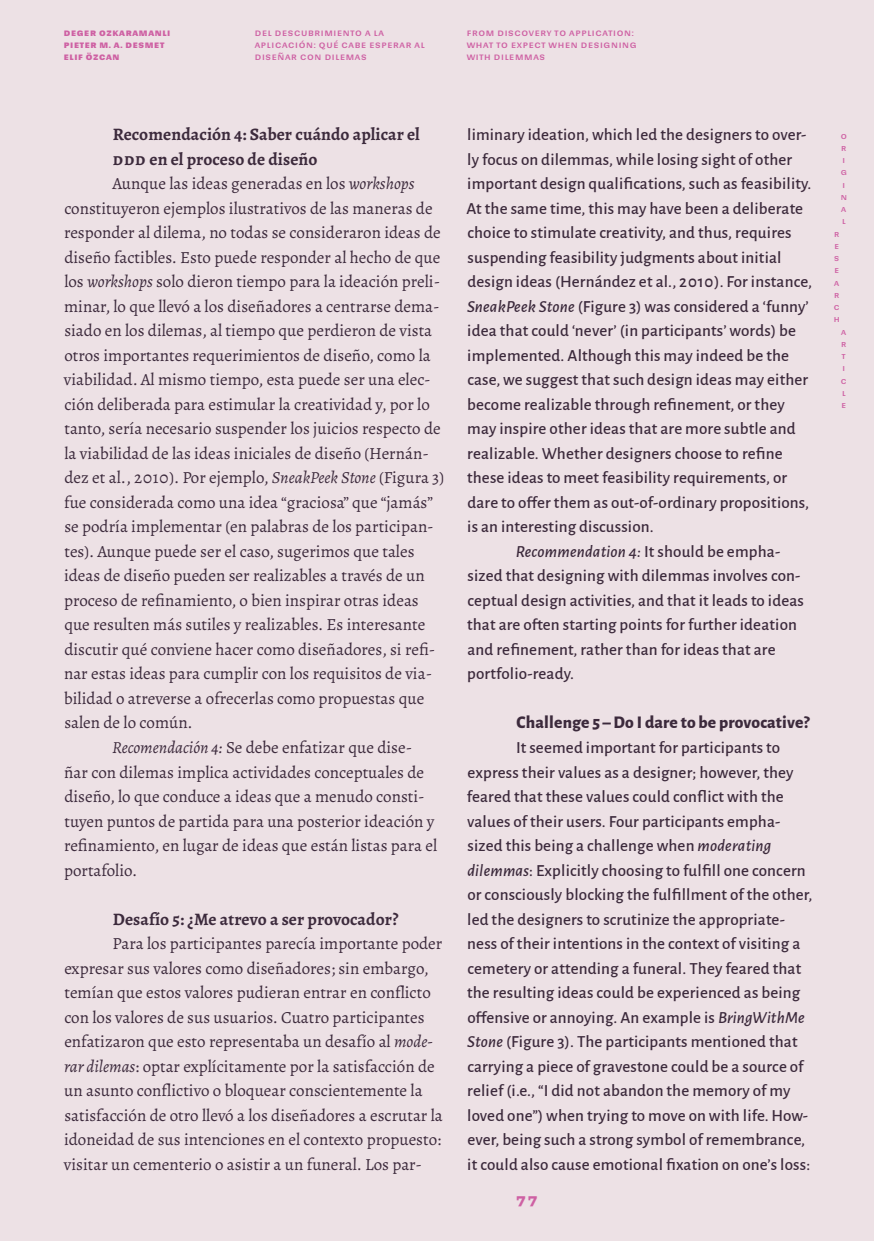
<style>
.page{position:relative;width:874px;height:1241px;background:#fff}
.page>*{position:absolute;margin:0;border:0;box-sizing:border-box;transform-origin:0 0}
.Subtítulo_3{font:700 17.5px/24.5px "Alegreya";letter-spacing:.005em;color:#3c2a3c}
.subtitle_3{font:800 17.5px "Alegreya Sans";letter-spacing:.01em;color:#3c2a3c}
.Texto_con_sangría{font:16.97px/24.5px "Alegreya";color:#3c2a3c}
.Text_indented{font:500 16.97px/24.5px "Alegreya Sans";letter-spacing:.01em;color:#3c2a3c}
.t1{font:700 14px "Sudamerican Grotesk";color:#ce60a3}
.t2{font:9.62px "Sudamerican Grotesk";letter-spacing:.07em;color:#ce60a3}
.t3{font:700 9.62px/12.2px "Sudamerican Grotesk";letter-spacing:.07em;color:#ce60a3}
.t4{font:8.75px/12.2px "Sudamerican Grotesk";color:#ce60a3}
.s1{font-style:italic}
</style>
<div class="page">
<div style="left:0;top:0;width:873px;height:1240px;background:#ede1e5"></div>
<p class="t3" style="left:64px;top:26px;width:108px">Deger Ozkaramanli<br>Pieter M. A. Desmet<br>Elif Özcan</p>
<p class="t2" style="left:255px;top:25px;width:28px">DEL DESC</p>
<p class="t2" style="left:301px;top:25px;width:39px">UBRIMIENTO</p>
<p class="t2" style="left:365px;top:25px;width:15px">A LA</p>
<p class="t2" style="left:255px;top:37px;width:19px">APLICACI</p>
<p class="t2" style="left:299px;top:37px;width:96px">ÓN: QUÉ CABE ESPERAR</p>
<p class="t2" style="left:414px;top:37px;width:6px">AL</p>
<p class="t2" style="left:255px;top:49px;width:7px">DISE</p>
<p class="t2" style="left:277px;top:49px;width:31px">ÑAR CON</p>
<p class="t2" style="left:324px;top:49px;width:6px">DILE</p>
<p class="t2" style="left:345px;top:49px;width:16px">MAS</p>
<p class="t2" style="left:466px;top:25px;width:45px">FROM DISCO</p>
<p class="t2" style="left:528px;top:25px;width:65px">VERY TO APPLICATION</p>
<p class="t2" style="left:631px;top:25px;width:3px">:</p>
<p class="t2" style="left:466px;top:37px;width:16px">WHAT</p>
<p class="t2" style="left:496px;top:37px;width:39px">TO EXPECT</p>
<p class="t2" style="left:548px;top:37px;width:17px">WHEN</p>
<p class="t2" style="left:580px;top:37px;width:15px">DESIGNING</p>
<p class="t2" style="left:466px;top:49px;width:7px">WITH</p>
<p class="t2" style="left:493px;top:49px;width:46px">DILEMMAS</p>
<p class="Subtítulo_3" style="left:113px;top:122px;width:308px">Recomendación 4: Saber cuándo aplicar el<br>DDD</p>
<p class="Subtítulo_3" style="left:149px;top:146px;width:169px">en el proceso de diseño</p>
<p class="Texto_con_sangría" style="left:64px;top:171px;width:381px;text-indent:48px">Aunque las ideas generadas en los <span class="s1">workshops </span>constituyeron ejemplos ilustrativos de las maneras de responder al dilema, no todas se consideraron ideas de diseño factibles. Esto puede responder al hecho de que los <span class="s1">workshops</span> solo dieron tiempo para la ideación preli&shy;minar, lo que llevó a los diseñadores a centrarse dema&shy;siado en los dilemas, al tiempo que perdieron de vista otros importantes requerimientos de diseño, como la viabilidad. Al mismo tiempo, esta puede ser una elec&shy;ción deliberada para estimular la creatividad y, por lo tanto, sería necesario suspender los juicios respecto de la viabilidad de las ideas iniciales de diseño (Hernán&shy;dez et al., 2010). Por ejemplo, <span class="s1">SneakPeek Stone</span> (Figura 3) fue considerada como una idea “graciosa” que “jamás” se podría implementar (en palabras de los participan&shy;tes). Aunque puede ser el caso, sugerimos que tales ideas de diseño pueden ser realizables a través de un proceso de refinamiento, o bien inspirar otras ideas que resulten más sutiles y realizables. Es interesante discutir qué conviene hacer como diseñadores, si refi&shy;nar estas ideas para cumplir con los requisitos de via&shy;bilidad o atreverse a ofrecerlas como propuestas que salen de lo común.</p>
<p class="Texto_con_sangría" style="left:64px;top:735px;width:374px;text-indent:48px"><span class="s1">Recomendación 4:</span> Se debe enfatizar que dise&shy;ñar con dilemas implica actividades conceptuales de diseño, lo que conduce a ideas que a menudo consti&shy;tuyen puntos de partida para una posterior ideación y refinamiento, en lugar de ideas que están listas para el portafolio.</p>
<p class="Subtítulo_3" style="left:113px;top:906px;width:287px">Desafío 5: ¿Me atrevo a ser provocador?</p>
<p class="Texto_con_sangría" style="left:64px;top:931px;width:380px;text-indent:49px">Para los participantes parecía importante poder expresar sus valores como diseñadores; sin embargo, temían que estos valores pudieran entrar en conflicto con los valores de sus usuarios. Cuatro participantes enfatizaron que esto representaba un desafío al <span class="s1">mode&shy;rar dilemas</span>: optar explícitamente por la satisfacción de un asunto conflictivo o bloquear conscientemente la satisfacción de otro llevó a los diseñadores a escrutar la idoneidad de sus intenciones en el contexto propuesto: visitar un cementerio o asistir a un funeral. Los par-</p>
<p class="Text_indented" style="left:466px;top:121px;width:347px">liminary ideation, which led the designers to over&shy;ly focus on dilemmas, while losing sight of other important design qualifications, such as feasibility.<br>At the same time, this may have been a deliberate choice to stimulate creativity, and thus, requires suspending feasibility judgments about initial design ideas (Hernández et al., 2010). For instance, <span class="s1">SneakPeek Stone</span> (Figure 3) was considered a ‘funny’ idea that could ‘never’ (in participants’ words) be implemented. Although this may indeed be the case, we suggest that such design ideas may either become realizable through refinement, or they may inspire other ideas that are more subtle and realizable. Whether designers choose to refine these ideas to meet feasibility requirements, or dare to offer them as out-of-ordinary propositions, is an interesting discussion.</p>
<p class="Text_indented" style="left:467px;top:538px;width:338px;text-indent:49px"><span class="s1">Recommendation 4:</span> It should be empha&shy;sized that designing with dilemmas involves con&shy;ceptual design activities, and that it leads to ideas that are often starting points for further ideation and refinement, rather than for ideas that are portfolio-ready.</p>
<p class="subtitle_3" style="left:516px;top:709px;width:294px">Challenge 5 – Do I dare to be provocative?</p>
<p class="Text_indented" style="left:466px;top:734px;width:347px;text-indent:49px">It seemed important for participants to express their values as a designer; however, they feared that these values could conflict with the values of their users. Four participants empha&shy;sized this being a challenge when <span class="s1">moderating dilemmas</span>: Explicitly choosing to fulfill one concern or consciously blocking the fulfillment of the other, led the designers to scrutinize the appropriate&shy;ness of their intentions in the context of visiting a cemetery or attending a funeral. They feared that the resulting ideas could be experienced as being offensive or annoying. An example is <span class="s1">BringWithMe Stone</span> (Figure 3). The participants mentioned that carrying a piece of gravestone could be a source of relief (i.e., “I did not abandon the memory of my loved one”) when trying to move on with life. How&shy;ever, being such a strong symbol of remembrance, it could also cause emotional fixation on one’s loss:</p>
<p class="t1" style="left:515px;top:1187px;width:24px">77</p>
<p class="t4" style="left:840px;top:129px;width:8px">O<br>R<br>I<br>G<br>I<br>N<br>A<br>L</p>
<p class="t4" style="left:833px;top:227px;width:7px;text-align:justify">R E S E A R C H</p>
<p class="t4" style="left:840px;top:325px;width:7px">A<br>R<br>T<br>I<br>C<br>L<br>E</p>
</div>
